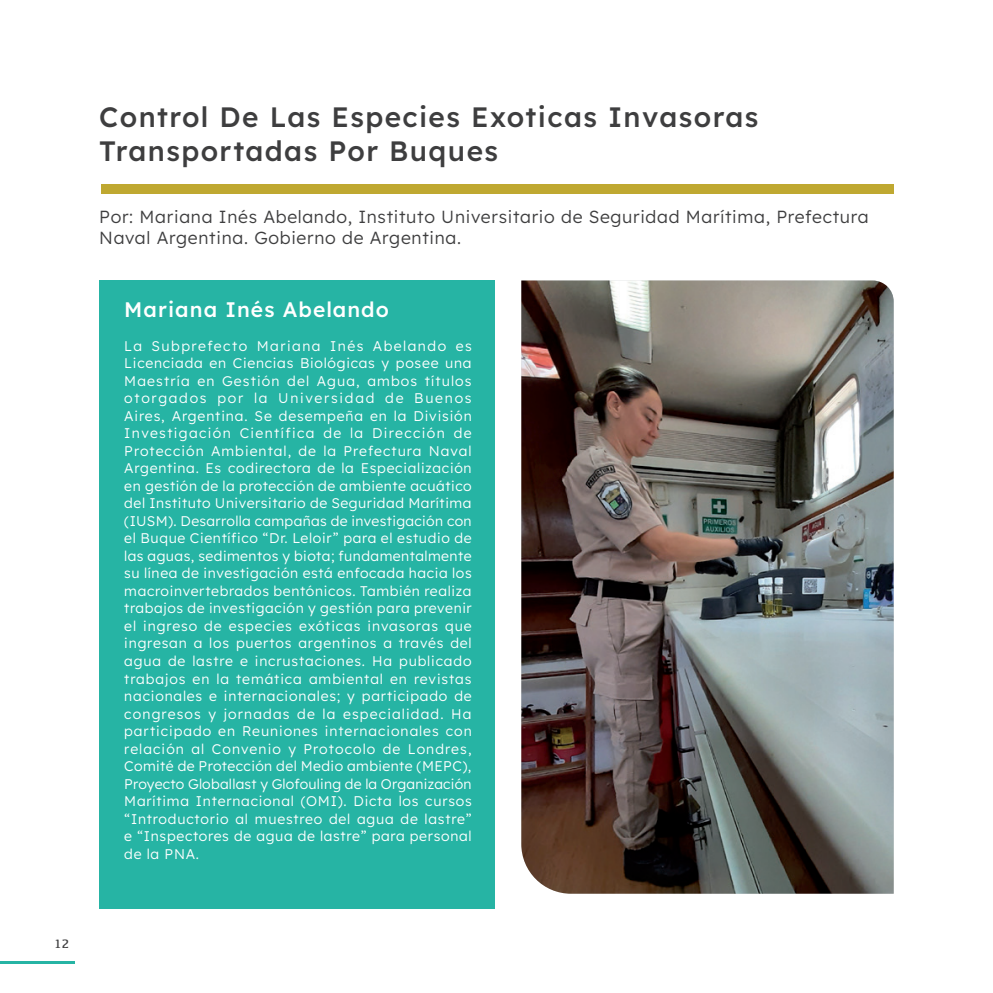
<style>
.page{position:relative;width:993px;height:993px;background:#fff}
.page>*{position:absolute;margin:0;border:0;box-sizing:border-box;transform-origin:0 0}
.t1{font:500 28px/33.6px "Lexend Deca";letter-spacing:.05em;color:#3e3e3f}
.t2{font:500 21px "Lexend Deca";letter-spacing:.05em;color:#fff}
.t3{font:300 17.5px/21px "Lexend Deca";letter-spacing:.04em;color:#3e3e3f}
.t4{font:300 14px/17.5px "Lexend Deca";letter-spacing:.05em;color:#fff;text-align:justify}
.t5{font:12.6px "Kefa";color:#3e3e3f}
</style>
<div class="page">
<hr style="left:0;top:960px;width:74px;height:2px;background:#26b4a4">
<div style="left:99px;top:280px;width:395px;height:628px;background:#26b4a4"></div>
<div style="left:101px;top:184px;width:792px;height:9px;background:#bfa831"></div>
<img style="left:521px;top:280px;width:372px;height:613px">
<h1 class="t1" style="left:99px;top:99px;width:660px">Control De Las Especies Exoticas Invasoras<br>Transportadas Por Buques</h1>
<p class="t3" style="left:99px;top:205px;width:770px">Por: Mariana Inés Abelando, Instituto Universitario de Seguridad Marítima, Prefectura<br>Naval Argentina. Gobierno de Argentina.</p>
<h2 class="t2" style="left:124px;top:294px;width:266px">Mariana Inés Abelando</h2>
<p class="t4" style="left:124px;top:336px;width:349px">La Subprefecto Mariana Inés Abelando es Licenciada en Ciencias Biológicas y posee una Maestría en Gestión del Agua, ambos títulos otorgados por la Universidad de Buenos Aires, Argentina. Se desempeña en la División Investigación Científica de la Dirección de Protección Ambiental, de la Prefectura Naval Argentina. Es codirectora de la Especialización en gestión de la protección de ambiente acuático del Instituto Universitario de Seguridad Marítima (IUSM). Desarrolla campañas de investigación con el Buque Científico “Dr. Leloir” para el estudio de las aguas, sedimentos y biota; fundamentalmente su línea de investigación está enfocada hacia los macroinvertebrados bentónicos. También realiza trabajos de investigación y gestión para prevenir el ingreso de especies exóticas invasoras que ingresan a los puertos argentinos a través del agua de lastre e incrustaciones. Ha publicado trabajos en la temática ambiental en revistas nacionales e internacionales; y participado de congresos y jornadas de la especialidad. Ha participado en Reuniones internacionales con relación al Convenio y Protocolo de Londres, Comité de Protección del Medio ambiente (MEPC), Proyecto Globallast y Glofouling de la Organización Marítima Internacional (OMI). Dicta los cursos “Introductorio al muestreo del agua de lastre” e “Inspectores de agua de lastre” para personal de la PNA.</p>
<p class="t5" style="left:54px;top:935px;width:17px">12</p>
</div>
